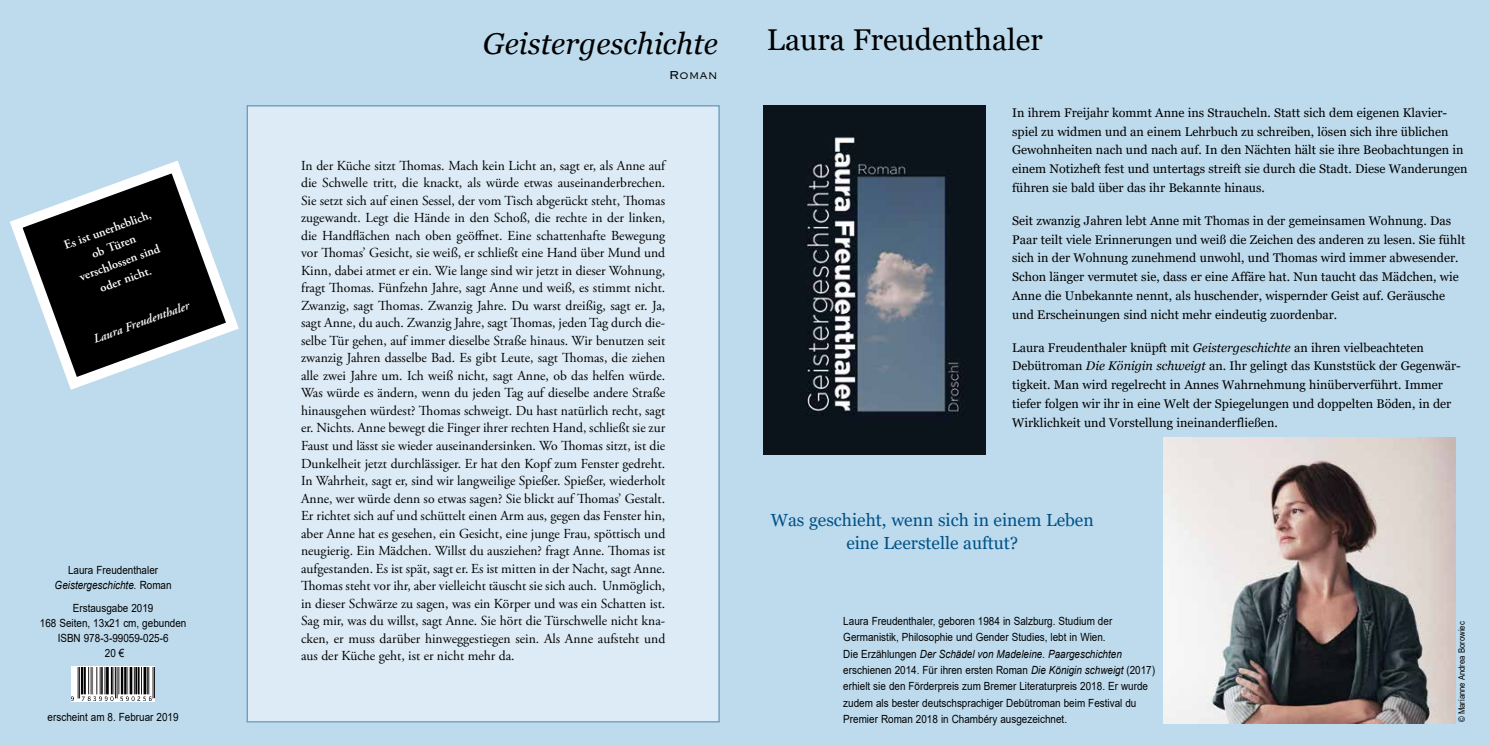
<style>
.page{position:relative;width:1489px;height:745px;background:#fff}
.page>*{position:absolute;margin:0;border:0;box-sizing:border-box;transform-origin:0 0}
.t1{font:30px "Georgia";color:#000}
.t2{font:italic 30px "Georgia";color:#000}
.t3{font:17.5px/22.5px "Georgia";color:#005288;text-align:center}
.t4{font:15px "Copperplate Thirty Two BC";color:#000}
.t5{font:13.75px/17.5px "Adobe Garamond Pro";color:#000;text-align:justify}
.t6{font:12.5px/18.8px "Georgia";color:#000}
.t7{font:600 12.5px/17.5px "Adobe Garamond Pro";color:#fff;text-align:center}
.t8{font:italic 600 12.5px "Adobe Garamond Pro";color:#fff}
.t9{font:11.25px/16.2px "Arial";color:#000;text-align:center;scale:.88 1}
.t10{font:8.75px "Arial";color:#000;scale:.88 1}
.s1{font-style:italic}
</style>
<div class="page">
<div style="left:0;top:0;width:1488px;height:744px;background:#bedbed"></div>
<svg style="left:71px;top:666px;width:84px;height:35px"></svg>
<img style="left:71px;top:667px;width:84px;height:32px">
<svg style="left:10px;top:160px;width:229px;height:230px"></svg>
<img style="left:764px;top:106px;width:221px;height:348px">
<div style="left:247px;top:106px;width:472px;height:615px;background:#dcebf5"></div>
<img style="left:1163px;top:437px;width:292px;height:285px">
<p class="t7" style="left:62px;top:237px;width:93px;rotate:-20deg">Es ist unerheblich, ob Türen verschlossen sind oder nicht.</p>
<p class="t8" style="left:91px;top:332px;width:103px;rotate:-20deg">Laura Freudenthaler</p>
<p class="t9" style="left:55px;top:562px;width:134px;line-height:15px">Laura Freudenthaler<br><span class="s1">Geistergeschichte.</span> Roman</p>
<p class="t9" style="left:40px;top:599px;width:168px;line-height:15px">Erstausgabe 2019<br>168 Seiten, 13x21 cm, gebunden<br>ISBN 978-3-99059-025-6<br>20 €</p>
<p class="t9" style="left:48px;top:708px;width:150px">erscheint am 8. Februar 2019</p>
<h1 class="t2" style="left:483px;top:25px;width:236px">Geistergeschichte</h1>
<p class="t4" style="left:668px;top:68px;width:51px">Roman</p>
<p class="t5" style="left:301px;top:157px;width:366px">In der Küche sitzt Thomas. Mach kein Licht an, sagt er, als Anne auf die Schwelle tritt, die knackt, als würde etwas auseinanderbrechen.<br>Sie setzt sich auf einen Sessel, der vom Tisch abgerückt steht, Thomas zugewandt. Legt die Hände in den Schoß, die rechte in der linken, die Handflächen nach oben geöffnet. Eine schattenhafte Bewegung vor Thomas’ Gesicht, sie weiß, er schließt eine Hand über Mund und Kinn, dabei atmet er ein. Wie lange sind wir jetzt in dieser Wohnung, fragt Thomas. Fünfzehn Jahre, sagt Anne und weiß, es stimmt nicht.<br>Zwanzig, sagt Thomas. Zwanzig Jahre. Du warst dreißig, sagt er. Ja, sagt Anne, du auch. Zwanzig Jahre, sagt Thomas, jeden Tag durch die&shy;selbe Tür gehen, auf immer dieselbe Straße hinaus. Wir benutzen seit zwanzig Jahren dasselbe Bad. Es gibt Leute, sagt Thomas, die ziehen alle zwei Jahre um. Ich weiß nicht, sagt Anne, ob das helfen würde.<br>Was würde es ändern, wenn du jeden Tag auf dieselbe andere Straße hinausgehen würdest? Thomas schweigt. Du hast natürlich recht, sagt er. Nichts. Anne bewegt die Finger ihrer rechten Hand, schließt sie zur Faust und lässt sie wieder auseinandersinken. Wo Thomas sitzt, ist die Dunkelheit jetzt durchlässiger. Er hat den Kopf zum Fenster gedreht.<br>In Wahrheit, sagt er, sind wir langweilige Spießer. Spießer, wiederholt Anne, wer würde denn so etwas sagen? Sie blickt auf Thomas’ Gestalt.<br>Er richtet sich auf und schüttelt einen Arm aus, gegen das Fenster hin, aber Anne hat es gesehen, ein Gesicht, eine junge Frau, spöttisch und neugierig. Ein Mädchen. Willst du ausziehen? fragt Anne. Thomas ist aufgestanden. Es ist spät, sagt er. Es ist mitten in der Nacht, sagt Anne.<br>Thomas steht vor ihr, aber vielleicht täuscht sie sich auch. Unmöglich, in dieser Schwärze zu sagen, was ein Körper und was ein Schatten ist.<br>Sag mir, was du willst, sagt Anne. Sie hört die Türschwelle nicht kna&shy;cken, er muss darüber hinweggestiegen sein. Als Anne aufsteht und aus der Küche geht, ist er nicht mehr da.</p>
<h1 class="t1" style="left:766px;top:21px;width:277px">Laura Freudenthaler</h1>
<p class="t6" style="left:1012px;top:103px;width:457px">In ihrem Freijahr kommt Anne ins Straucheln. Statt sich dem eigenen Klavier&shy;spiel zu widmen und an einem Lehrbuch zu schreiben, lösen sich ihre üblichen Gewohnheiten nach und nach auf. In den Nächten hält sie ihre Beobachtungen in einem Notizheft fest und untertags streift sie durch die Stadt. Diese Wanderungen führen sie bald über das ihr Bekannte hinaus.</p>
<p class="t6" style="left:1012px;top:211px;width:454px">Seit zwanzig Jahren lebt Anne mit Thomas in der gemeinsamen Wohnung. Das Paar teilt viele Erinnerungen und weiß die Zeichen des anderen zu lesen. Sie fühlt sich in der Wohnung zunehmend unwohl, und Thomas wird immer abwesender.<br>Schon länger vermutet sie, dass er eine Affäre hat. Nun taucht das Mädchen, wie Anne die Unbekannte nennt, als huschender, wispernder Geist auf. Geräusche und Erscheinungen sind nicht mehr eindeutig zuordenbar.</p>
<p class="t6" style="left:1012px;top:338px;width:450px">Laura Freudenthaler knüpft mit <span class="s1">Geistergeschichte</span> an ihren vielbeachteten Debütroman <span class="s1">Die Königin schweigt</span> an. Ihr gelingt das Kunststück der Gegenwär&shy;tigkeit. Man wird regelrecht in Annes Wahrnehmung hinüberverführt. Immer tiefer folgen wir ihr in eine Welt der Spiegelungen und doppelten Böden, in der Wirklichkeit und Vorstellung ineinanderfließen.</p>
<p class="t3" style="left:771px;top:509px;width:324px">Was geschieht, wenn sich in einem Leben eine Leerstelle auftut?</p>
<p class="t9" style="left:843px;top:612px;width:356px;text-align:left">Laura Freudenthaler, geboren 1984 in Salzburg. Studium der Germanistik, Philosophie und Gender Studies, lebt in Wien.<br>Die Erzählungen <span class="s1">Der Schädel von Madeleine. Paargeschichten </span>erschienen 2014. Für ihren ersten Roman <span class="s1">Die Königin schweigt</span> (2017) erhielt sie den Förderpreis zum Bremer Literaturpreis 2018. Er wurde zudem als bester deutschsprachiger Debütroman beim Festival du Premier Roman 2018 in Chambéry ausgezeichnet.</p>
<p class="t10" style="left:1455px;top:722px;width:116px;rotate:-90deg">© Marianne Andrea Borowiec</p>
</div>
